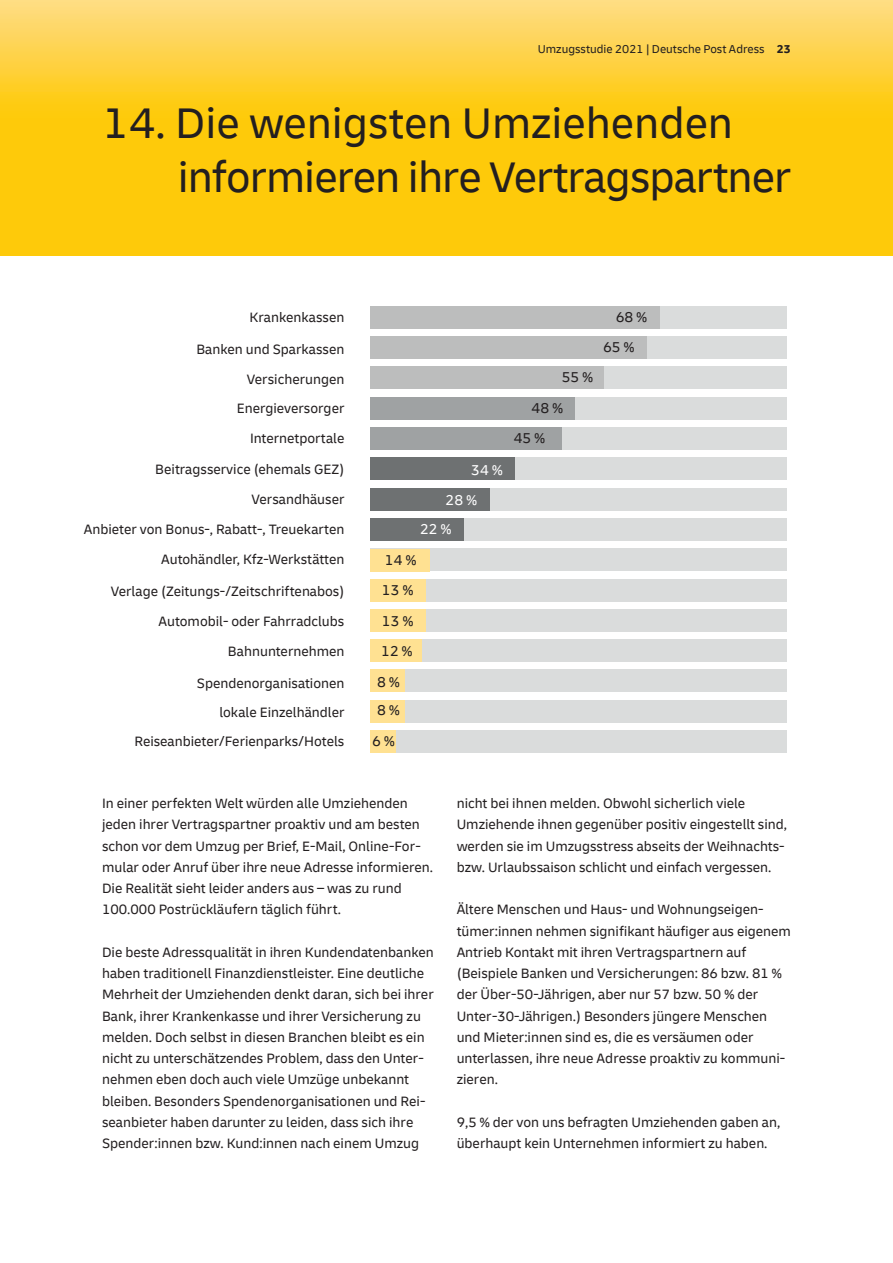
<style>
.page{position:relative;width:893px;height:1263px;background:#fff}
.page>*{position:absolute;margin:0;border:0;box-sizing:border-box;transform-origin:0 0}
.t1{font:45px/54px "Delivery";color:#231f20}
.t2{font:15px/32px "Delivery";color:#231f20}
.t3{font:15px "Delivery";color:#fff}
.t4{font:14.25px/21.3px "Delivery";color:#231f20}
.t5{font:12px "Delivery";color:#231f20}
.s1{font-weight:700}
</style>
<div class="page">
<div style="left:370px;top:579px;width:417px;height:22px;background:#dadcdc"></div>
<div style="left:370px;top:336px;width:417px;height:23px;background:#dadcdc"></div>
<div style="left:370px;top:306px;width:417px;height:22px;background:#dadcdc"></div>
<div style="left:370px;top:336px;width:277px;height:22px;background:#bcbdbd"></div>
<div style="left:370px;top:306px;width:290px;height:22px;background:#bcbdbd"></div>
<div style="left:370px;top:367px;width:417px;height:22px;background:#dadcdc"></div>
<div style="left:370px;top:367px;width:234px;height:22px;background:#bcbdbd"></div>
<div style="left:370px;top:397px;width:417px;height:22px;background:#dadcdc"></div>
<div style="left:370px;top:397px;width:205px;height:22px;background:#9fa2a3"></div>
<div style="left:370px;top:427px;width:417px;height:23px;background:#dadcdc"></div>
<div style="left:370px;top:427px;width:192px;height:23px;background:#9fa2a3"></div>
<div style="left:370px;top:458px;width:417px;height:22px;background:#dadcdc"></div>
<div style="left:370px;top:458px;width:145px;height:22px;background:#6e7172"></div>
<div style="left:370px;top:488px;width:417px;height:22px;background:#dadcdc"></div>
<div style="left:370px;top:488px;width:120px;height:22px;background:#6e7172"></div>
<div style="left:370px;top:518px;width:417px;height:23px;background:#dadcdc"></div>
<div style="left:370px;top:518px;width:94px;height:23px;background:#6e7172"></div>
<div style="left:370px;top:549px;width:417px;height:22px;background:#dadcdc"></div>
<div style="left:370px;top:579px;width:56px;height:22px;background:#ffe192"></div>
<div style="left:370px;top:549px;width:60px;height:22px;background:#ffe192"></div>
<div style="left:370px;top:609px;width:417px;height:22px;background:#dadcdc"></div>
<div style="left:370px;top:609px;width:56px;height:22px;background:#ffe192"></div>
<div style="left:370px;top:639px;width:417px;height:23px;background:#dadcdc"></div>
<div style="left:370px;top:639px;width:51px;height:23px;background:#ffe192"></div>
<div style="left:370px;top:670px;width:417px;height:22px;background:#dadcdc"></div>
<div style="left:370px;top:670px;width:34px;height:22px;background:#ffe192"></div>
<div style="left:370px;top:700px;width:417px;height:22px;background:#dadcdc"></div>
<div style="left:370px;top:700px;width:34px;height:22px;background:#ffe192"></div>
<div style="left:371px;top:730px;width:416px;height:23px;background:#dadcdc"></div>
<div style="left:371px;top:730px;width:25px;height:23px;background:#ffe192"></div>
<svg style="left:0;top:0;width:893px;height:255px;background:#fecd25"></svg>
<p class="t5" style="left:538px;top:42px;width:255px">Umzugsstudie 2021 | Deutsche Post Adress <span class="s1">23</span></p>
<h1 class="t1" style="left:178px;top:96px;width:615px;text-indent:-75px">14. Die wenigsten Umziehenden informieren ihre Vertragspartner</h1>
<h1 class="t1" style="left:188px;top:96px;width:559px;text-indent:-60px">3 V le Umziehende v rgess , hre Adresse mitzuteilen</h1>
<p class="t4" style="left:250px;top:306px;width:96px">Krankenkassen</p>
<p class="t2" style="left:616px;top:301px;width:33px">68 %</p>
<p class="t4" style="left:196px;top:338px;width:150px">Banken und Sparkassen</p>
<p class="t2" style="left:603px;top:331px;width:33px">65 %</p>
<p class="t4" style="left:237px;top:365px;width:109px;line-height:28.7px;text-align:right">Versicherungen<br>Energieversorger</p>
<p class="t4" style="left:250px;top:427px;width:96px">Internetportale</p>
<p class="t4" style="left:84px;top:455px;width:262px;line-height:29.8px;text-align:right">Beitragsservice (ehemals GEZ)<br>Versandhäuser<br>Anbieter von Bonus-, Rabatt-, Treuekarten</p>
<p class="t3" style="left:471px;top:461px;width:33px">34 %</p>
<p class="t3" style="left:446px;top:491px;width:33px">28 %</p>
<p class="t3" style="left:420px;top:520px;width:33px">22 %</p>
<p class="t2" style="left:562px;top:361px;width:33px">55 %</p>
<p class="t2" style="left:532px;top:392px;width:33px">48 %</p>
<p class="t2" style="left:514px;top:422px;width:33px">45 %</p>
<p class="t4" style="left:161px;top:549px;width:185px">Autohändler, Kfz-Werkstätten</p>
<p class="t2" style="left:385px;top:543px;width:33px">14 %</p>
<p class="t4" style="left:111px;top:580px;width:235px">Verlage (Zeitungs-/Zeitschriftenabos)</p>
<p class="t2" style="left:382px;top:574px;width:33px">13 %</p>
<p class="t4" style="left:158px;top:605px;width:187px;line-height:30.6px;text-align:right">Automobil- oder Fahrradclubs<br>Bahnunternehmen</p>
<p class="t4" style="left:134px;top:668px;width:212px;line-height:29.2px;text-align:right">Spendenorganisationen<br>lokale Einzelhändler<br>Reiseanbieter/Ferienparks/Hotels</p>
<p class="t2" style="left:382px;top:605px;width:33px">13 %</p>
<p class="t2" style="left:377px;top:634px;width:37px">12 %<br>8 %</p>
<p class="t2" style="left:372px;top:694px;width:29px;line-height:31.2px;text-align:center">8 %<br>6 %</p>
<p class="t4" style="left:102px;top:792px;width:333px">In einer perfekten Welt würden alle Umziehenden jeden ihrer Vertragspartner proaktiv und am besten schon vor dem Umzug per Brief, E-Mail, Online-For&shy;mular oder Anruf über ihre neue Adresse informieren.<br>Die Realität sieht leider anders aus – was zu rund 100.000 Postrückläufern täglich führt.</p>
<p class="t4" style="left:102px;top:941px;width:333px">Die beste Adressqualität in ihren Kundendatenbanken haben traditionell Finanzdienstleister. Eine deutliche Mehrheit der Umziehenden denkt daran, sich bei ihrer Bank, ihrer Krankenkasse und ihrer Versicherung zu melden. Doch selbst in diesen Branchen bleibt es ein nicht zu unterschätzendes Problem, dass den Unter&shy;nehmen eben doch auch viele Umzüge unbekannt bleiben. Besonders Spendenorganisationen und Rei&shy;seanbieter haben darunter zu leiden, dass sich ihre Spender:innen bzw. Kund:innen nach einem Umzug</p>
<p class="t4" style="left:457px;top:792px;width:332px">nicht bei ihnen melden. Obwohl sicherlich viele Umziehende ihnen gegenüber positiv eingestellt sind, werden sie im Umzugsstress abseits der Weihnachts&shy;bzw. Urlaubssaison schlicht und einfach vergessen.</p>
<p class="t4" style="left:457px;top:899px;width:336px">Ältere Menschen und Haus- und Wohnungseigen&shy;tümer:innen nehmen signifikant häufiger aus eigenem Antrieb Kontakt mit ihren Vertragspartnern auf (Beispiele Banken und Versicherungen: 86 bzw. 81 % der Über-50-Jährigen, aber nur 57 bzw. 50 % der Unter-30-Jährigen.) Besonders jüngere Menschen und Mieter:innen sind es, die es versäumen oder unterlassen, ihre neue Adresse proaktiv zu kommuni&shy;zieren.</p>
<p class="t4" style="left:457px;top:1111px;width:325px">9,5 % der von uns befragten Umziehenden gaben an, überhaupt kein Unternehmen informiert zu haben.</p>
</div>
